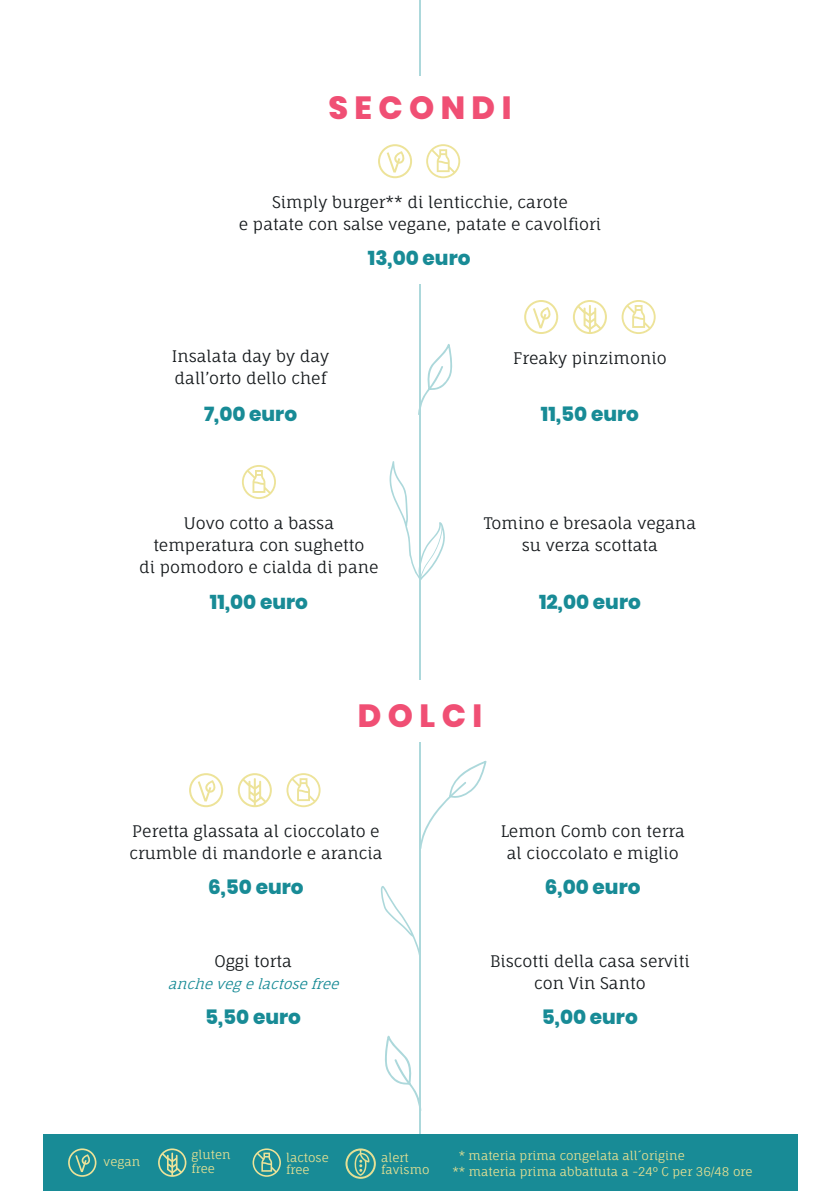
<style>
.page{position:relative;width:840px;height:1191px;background:#fff}
.page>*{position:absolute;margin:0;border:0;box-sizing:border-box;transform-origin:0 0}
.t1{font:800 32px "Poppins";letter-spacing:.2em;color:#f04f74}
.t2{font:800 20px "Poppins";color:#188b96}
.t3{font:16px/22px "Fauna One";color:#15191c;text-align:center}
.t4{font:italic 14px "Fauna One";color:#188b96}
.t5{font:12px/12px "Fauna One";color:#e5e093}
</style>
<div class="page">
<div style="left:43px;top:1134px;width:754px;height:57px;background:#188b96"></div>
<svg style="left:68px;top:1148px;width:28px;height:28px"></svg>
<svg style="left:252px;top:1148px;width:29px;height:28px"></svg>
<svg style="left:158px;top:1148px;width:28px;height:28px"></svg>
<svg style="left:345px;top:1148px;width:30px;height:30px"></svg>
<hr style="left:419px;top:742px;width:2px;height:391px;background:#acd8db">
<svg style="left:421px;top:760px;width:65px;height:89px"></svg>
<svg style="left:385px;top:1035px;width:34px;height:71px"></svg>
<hr style="left:419px;top:0;width:1px;height:75px;background:#acd8db">
<svg style="left:378px;top:144px;width:34px;height:34px"></svg>
<svg style="left:426px;top:144px;width:34px;height:34px"></svg>
<svg style="left:242px;top:465px;width:34px;height:34px"></svg>
<svg style="left:380px;top:886px;width:39px;height:69px"></svg>
<svg style="left:524px;top:300px;width:34px;height:34px"></svg>
<svg style="left:621px;top:300px;width:34px;height:34px"></svg>
<svg style="left:573px;top:300px;width:33px;height:34px"></svg>
<hr style="left:419px;top:284px;width:1px;height:395px;background:#acd8db">
<svg style="left:418px;top:343px;width:34px;height:72px"></svg>
<svg style="left:389px;top:461px;width:55px;height:119px"></svg>
<svg style="left:189px;top:773px;width:34px;height:34px"></svg>
<svg style="left:286px;top:773px;width:34px;height:34px"></svg>
<svg style="left:238px;top:773px;width:34px;height:34px"></svg>
<p class="t1" style="left:328px;top:89px;width:184px">SECONDI</p>
<p class="t3" style="left:272px;top:191px;width:297px">Simply burger** di lenticchie, carote</p>
<p class="t3" style="left:239px;top:213px;width:363px">e patate con salse vegane, patate e cavolfiori</p>
<p class="t2" style="left:367px;top:247px;width:104px">13,00 euro</p>
<p class="t3" style="left:172px;top:345px;width:159px">Insalata day by day</p>
<p class="t3" style="left:174px;top:367px;width:153px">dall’orto dello chef</p>
<p class="t2" style="left:204px;top:402px;width:94px">7,00 euro</p>
<p class="t3" style="left:153px;top:512px;width:212px">Uovo cotto a bassa temperatura con sughetto</p>
<p class="t3" style="left:139px;top:556px;width:241px">di pomodoro e cialda di pane</p>
<p class="t2" style="left:210px;top:590px;width:99px">11,00 euro</p>
<p class="t3" style="left:512px;top:347px;width:155px">Freaky pinzimonio</p>
<p class="t2" style="left:540px;top:402px;width:99px">11,50 euro</p>
<p class="t3" style="left:483px;top:512px;width:214px">Tomino e bresaola vegana</p>
<p class="t3" style="left:521px;top:534px;width:137px">su verza scottata</p>
<p class="t2" style="left:538px;top:590px;width:103px">12,00 euro</p>
<p class="t1" style="left:357px;top:697px;width:126px">DOLCI</p>
<p class="t3" style="left:129px;top:820px;width:254px;text-align:left">Peretta glassata al cioccolato e crumble di mandorle e arancia</p>
<p class="t2" style="left:208px;top:875px;width:97px">6,50 euro</p>
<p class="t3" style="left:214px;top:949px;width:79px">Oggi torta</p>
<p class="t4" style="left:168px;top:974px;width:177px">anchevegelactosefree</p>
<p class="t3" style="left:500px;top:820px;width:186px">Lemon Comb con terra</p>
<p class="t3" style="left:506px;top:842px;width:173px">al cioccolato e miglio</p>
<p class="t2" style="left:544px;top:875px;width:97px">6,00 euro</p>
<p class="t3" style="left:490px;top:949px;width:201px">Biscotti della casa serviti</p>
<p class="t3" style="left:534px;top:971px;width:113px">con Vin Santo</p>
<p class="t2" style="left:205px;top:1005px;width:97px">5,50 euro</p>
<p class="t2" style="left:541px;top:1005px;width:97px">5,00 euro</p>
<p class="t5" style="left:103px;top:1155px;width:38px">vegan</p>
<p class="t5" style="left:191px;top:1147px;width:41px;line-height:14px">gluten free</p>
<p class="t5" style="left:286px;top:1151px;width:44px">lactose free</p>
<p class="t5" style="left:381px;top:1151px;width:50px">alert favismo</p>
<p class="t5" style="left:452px;top:1147px;width:301px;line-height:16px;text-indent:6px">* materia prima congelata all´origine<br>** materia prima abbattuta a -24° C per 36/48 ore</p>
</div>
